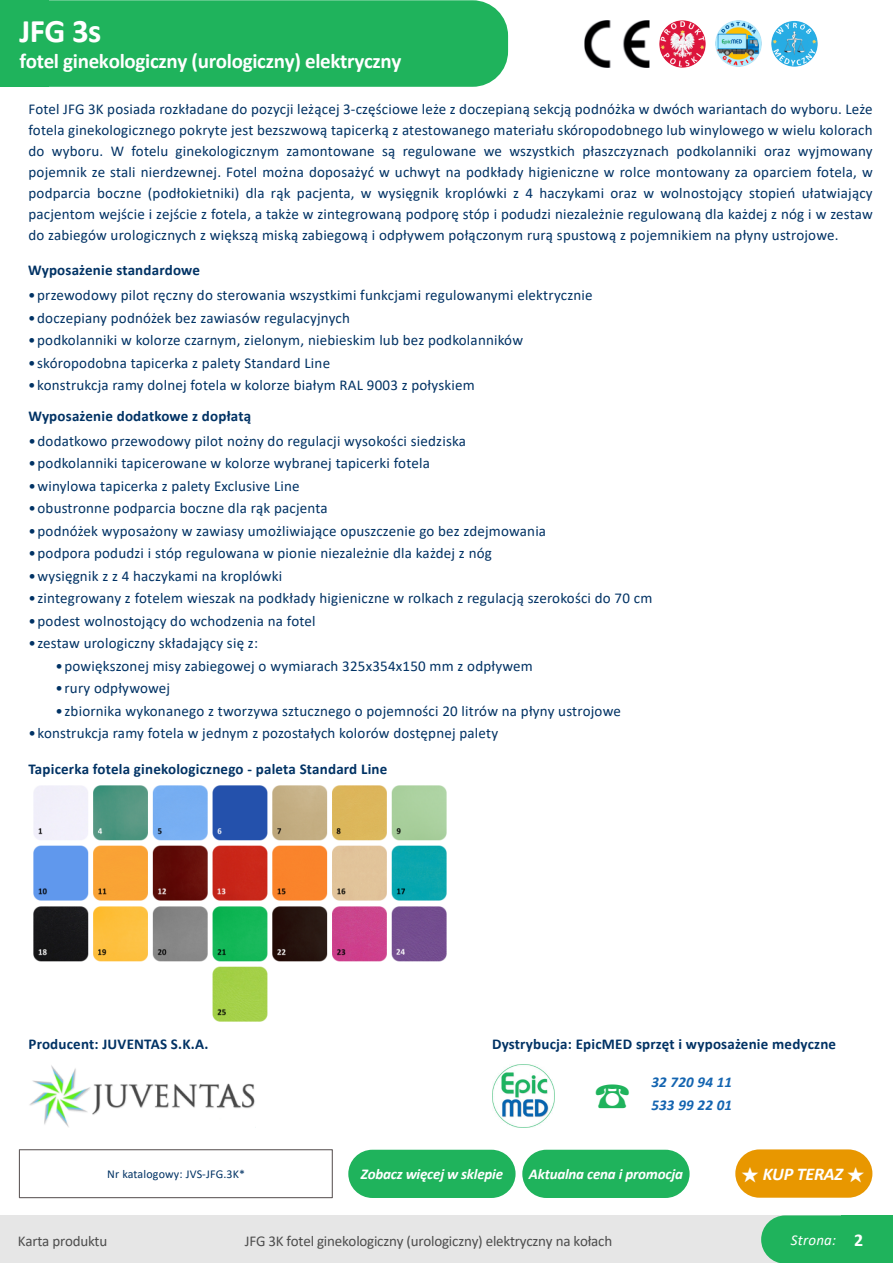
<style>
.page{position:relative;width:893px;height:1263px;background:#fff}
.page>*{position:absolute;margin:0;border:0;box-sizing:border-box;transform-origin:0 0}
.t1{font:700 36px "Malgun Gothic";color:#1fb35c}
.t2{font:700 33px "Calibri";color:#fff}
.t3{font:700 21px "Calibri";letter-spacing:-.015em;color:#fff}
.t4{font:italic 700 18px "Calibri";letter-spacing:-.015em;color:#fff}
.t5{font:15px/21px "Calibri";letter-spacing:.015em;color:#003264;text-align:justify}
.t6{font:700 15px "Calibri";letter-spacing:.015em;color:#003264}
.t7{font:15px "Calibri";letter-spacing:-.015em;color:#4d4d4d}
.t8{font:italic 700 15px "Calibri";letter-spacing:-.015em;color:#fff}
.t9{font:italic 700 15px/22.5px "Calibri";letter-spacing:.015em;color:#1364b0}
.t10{font:italic 15px "Calibri";letter-spacing:.015em;color:#fff}
.t11{font:12px "Calibri";letter-spacing:.015em;color:#003264}
.s1{font-family:"Malgun Gothic";font-style:normal}
.s2{font-weight:700;font-style:normal;font-size:18px}
</style>
<div class="page">
<div style="left:0;top:0;width:508px;height:87px;background:#1fb35c;border-radius:35px"></div>
<div style="left:0;top:0;width:48px;height:87px;background:#1fb35c"></div>
<div style="left:0;top:1215px;width:893px;height:48px;background:#e6e6e6"></div>
<div style="left:761px;top:1215px;width:132px;height:48px;background:#1fb35c;border-radius:24px"></div>
<div style="left:842px;top:1215px;width:51px;height:48px;background:#1fb35c"></div>
<div style="left:735px;top:1149px;width:137px;height:49px;background:#e89700;border-radius:24px"></div>
<div style="left:19px;top:1149px;width:314px;height:49px;border:1px solid #655f5f"></div>
<img style="left:492px;top:1064px;width:62px;height:63px">
<div style="left:348px;top:1150px;width:168px;height:48px;background:#1fb35c;border-radius:24px"></div>
<div style="left:522px;top:1150px;width:168px;height:48px;background:#1fb35c;border-radius:24px"></div>
<img style="left:716px;top:21px;width:46px;height:46px">
<img style="left:772px;top:21px;width:46px;height:46px">
<img style="left:659px;top:21px;width:47px;height:46px">
<img style="left:584px;top:21px;width:65px;height:46px">
<img style="left:33px;top:785px;width:414px;height:237px">
<img style="left:29px;top:1065px;width:226px;height:62px">
<h2 class="t2" style="left:19px;top:17px;width:84px">JFG 3s</h2>
<h3 class="t3" style="left:19px;top:52px;width:383px">fotel ginekologiczny (urologiczny) elektryczny</h3>
<p class="t5" style="left:28px;top:100px;width:846px">Fotel JFG 3K posiada rozkładane do pozycji leżącej 3-częściowe leże z doczepianą sekcją podnóżka w dwóch wariantach do wyboru. Leże fotela ginekologicznego pokryte jest bezszwową tapicerką z atestowanego materiału skóropodobnego lub winylowego w wielu kolorach do wyboru. W fotelu ginekologicznym zamontowane są regulowane we wszystkich płaszczyznach podkolanniki oraz wyjmowany pojemnik ze stali nierdzewnej. Fotel można doposażyć w uchwyt na podkłady higieniczne w rolce montowany za oparciem fotela, w podparcia boczne (podłokietniki) dla rąk pacjenta, w wysięgnik kroplówki z 4 haczykami oraz w wolnostojący stopień ułatwiający pacjentom wejście i zejście z fotela, a także w zintegrowaną podporę stóp i podudzi niezależnie regulowaną dla każdej z nóg i w zestaw do zabiegów urologicznych z większą miską zabiegową i odpływem połączonym rurą spustową z pojemnikiem na płyny ustrojowe.</p>
<p class="t6" style="left:28px;top:263px;width:173px">Wyposażenie standardowe</p>
<p class="t5" style="left:28px;top:286px;width:566px">•przewodowy pilot ręczny do sterowania wszystkimi funkcjami regulowanymi elektrycznie</p>
<p class="t5" style="left:28px;top:308px;width:323px">•doczepiany podnóżek bez zawiasów regulacyjnych</p>
<p class="t5" style="left:28px;top:331px;width:496px">•podkolanniki w kolorze czarnym, zielonym, niebieskim lub bez podkolanników</p>
<p class="t5" style="left:28px;top:353px;width:303px">•skóropodobna tapicerka z palety Standard Line</p>
<p class="t5" style="left:28px;top:376px;width:448px">•konstrukcja ramy dolnej fotela w kolorze białym RAL 9003 z połyskiem</p>
<p class="t6" style="left:28px;top:410px;width:224px">Wyposażenie dodatkowe z dopłatą</p>
<p class="t5" style="left:28px;top:431px;width:439px">•dodatkowo przewodowy pilot nożny do regulacji wysokości siedziska</p>
<p class="t5" style="left:28px;top:454px;width:403px">•podkolanniki tapicerowane w kolorze wybranej tapicerki fotela</p>
<p class="t5" style="left:28px;top:476px;width:273px">•winylowa tapicerka z palety Exclusive Line</p>
<p class="t5" style="left:28px;top:499px;width:301px">•obustronne podparcia boczne dla rąk pacjenta</p>
<p class="t5" style="left:28px;top:521px;width:519px">•podnóżek wyposażony w zawiasy umożliwiające opuszczenie go bez zdejmowania</p>
<p class="t5" style="left:28px;top:544px;width:465px">•podpora podudzi i stóp regulowana w pionie niezależnie dla każdej z nóg</p>
<p class="t5" style="left:28px;top:566px;width:255px">•wysięgnik z z 4 haczykami na kroplówki</p>
<p class="t5" style="left:28px;top:589px;width:625px">•zintegrowany z fotelem wieszak na podkłady higieniczne w rolkach z regulacją szerokości do 70 cm</p>
<p class="t5" style="left:28px;top:611px;width:289px">•podest wolnostojący do wchodzenia na fotel</p>
<p class="t5" style="left:28px;top:634px;width:231px">•zestaw urologiczny składający się z:</p>
<p class="t5" style="left:55px;top:656px;width:479px">•powiększonej misy zabiegowej o wymiarach 325x354x150 mm z odpływem</p>
<p class="t5" style="left:55px;top:679px;width:116px">•rury odpływowej</p>
<p class="t5" style="left:55px;top:701px;width:567px">•zbiornika wykonanego z tworzywa sztucznego o pojemności 20 litrów na płyny ustrojowe</p>
<p class="t5" style="left:28px;top:724px;width:471px">•konstrukcja ramy fotela w jednym z pozostałych kolorów dostępnej palety</p>
<p class="t6" style="left:28px;top:762px;width:360px">Tapicerka fotela ginekologicznego - paleta Standard Line</p>
<p class="t6" style="left:28px;top:1038px;width:182px">Producent: JUVENTAS S.K.A.</p>
<p class="t6" style="left:492px;top:1038px;width:346px">Dystrybucja: EpicMED sprzęt i wyposażenie medyczne</p>
<h1 class="t1" style="left:595px;top:1078px;width:37px">☎</h1>
<p class="t9" style="left:651px;top:1072px;width:82px">32 720 94 11<br>533 99 22 01</p>
<p class="t11" style="left:107px;top:1169px;width:139px">Nr katalogowy: JVS-JFG.3K*</p>
<p class="t4" style="left:741px;top:1167px;width:125px"><span class="s1">★</span> KUP TERAZ <span class="s1">★</span></p>
<p class="t8" style="left:361px;top:1168px;width:144px">Zobacz więcej w sklepie</p>
<p class="t8" style="left:529px;top:1168px;width:155px">Aktualna cena i promocja</p>
<p class="t7" style="left:18px;top:1235px;width:91px">Karta produktu</p>
<p class="t7" style="left:245px;top:1235px;width:369px">JFG 3K fotel ginekologiczny (urologiczny) elektryczny na kołach</p>
<p class="t10" style="left:791px;top:1234px;width:74px">Strona: <span class="s2">2</span></p>
</div>
